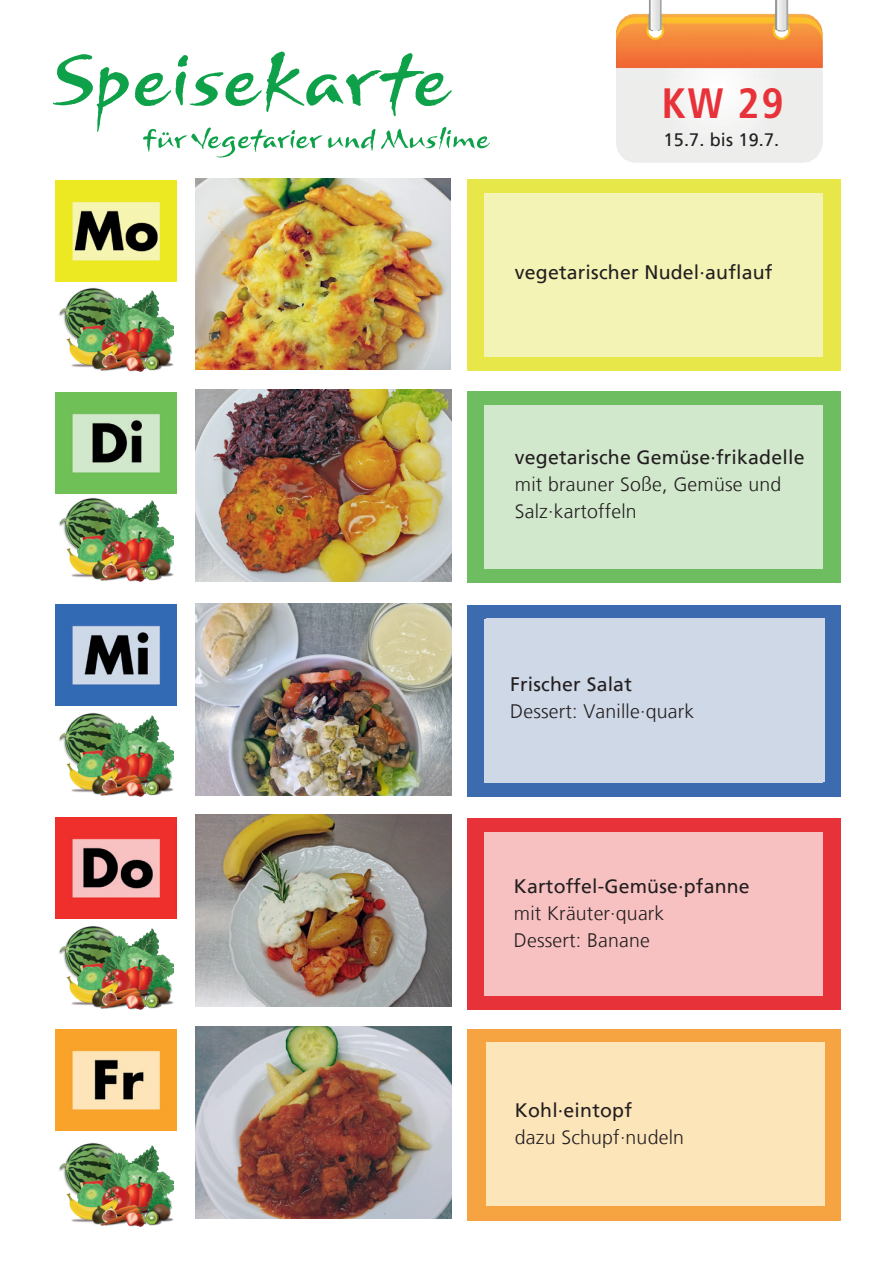
<style>
.page{position:relative;width:893px;height:1263px;background:#fff}
.page>*{position:absolute;margin:0;border:0;box-sizing:border-box;transform-origin:0 0}
.t1{font:700 42px "Frutiger Condensed BQ";color:#e83239}
.t2{font:300 19.5px/27px "Frutiger LT";letter-spacing:.01em;color:#231f20}
.t3{font:19.5px "Frutiger LT";letter-spacing:.01em;color:#231f20}
.t4{font:18px "Frutiger LT";letter-spacing:.01em;color:#231f20}
</style>
<div class="page">
<img style="left:616px;top:0;width:207px;height:163px">
<img style="left:55px;top:180px;width:121px;height:101px">
<img style="left:55px;top:393px;width:121px;height:101px">
<img style="left:55px;top:605px;width:121px;height:101px">
<img style="left:55px;top:817px;width:121px;height:101px">
<img style="left:55px;top:1030px;width:121px;height:101px">
<svg style="left:53px;top:54px;width:76px;height:78px"></svg>
<svg style="left:135px;top:51px;width:317px;height:65px"></svg>
<div style="left:467px;top:179px;width:373px;height:192px;background:#e8e74a"></div>
<div style="left:467px;top:391px;width:373px;height:192px;background:#6ebd60"></div>
<div style="left:467px;top:605px;width:373px;height:192px;background:#3c6bb0"></div>
<div style="left:467px;top:818px;width:373px;height:191px;background:#e83239"></div>
<div style="left:467px;top:1030px;width:373px;height:191px;background:#f6a341"></div>
<div style="left:484px;top:193px;width:339px;height:163px;background:#f2f3b4"></div>
<div style="left:484px;top:405px;width:339px;height:163px;background:#d2e8cd"></div>
<div style="left:484px;top:832px;width:339px;height:163px;background:#f8c1c1"></div>
<svg style="left:143px;top:127px;width:347px;height:30px"></svg>
<img style="left:59px;top:713px;width:114px;height:83px">
<img style="left:59px;top:498px;width:114px;height:84px">
<img style="left:59px;top:926px;width:114px;height:83px">
<div style="left:486px;top:1043px;width:339px;height:163px;background:#fde5ba"></div>
<img style="left:196px;top:815px;width:255px;height:191px">
<img style="left:196px;top:390px;width:255px;height:191px">
<img style="left:59px;top:1143px;width:114px;height:83px">
<img style="left:196px;top:1027px;width:255px;height:191px">
<img style="left:196px;top:604px;width:255px;height:191px">
<img style="left:59px;top:288px;width:114px;height:84px">
<img style="left:196px;top:178px;width:254px;height:191px">
<div style="left:486px;top:618px;width:339px;height:163px;background:#cfd8e6"></div>
<h1 class="t1" style="left:662px;top:76px;width:123px">KW 29</h1>
<p class="t4" style="left:664px;top:129px;width:117px">15.7. bis 19.7.</p>
<p class="t3" style="left:515px;top:261px;width:259px">vegetarischer Nudel·auflauf</p>
<p class="t3" style="left:515px;top:446px;width:291px">vegetarische Gemüse·frikadelle</p>
<p class="t2" style="left:515px;top:471px;width:268px">mit brauner Soße, Gemüse und<br>Salz·kartoffeln</p>
<p class="t3" style="left:510px;top:673px;width:123px">Frischer Salat</p>
<p class="t2" style="left:510px;top:698px;width:185px">Dessert: Vanille·quark</p>
<p class="t3" style="left:514px;top:875px;width:237px">Kartoffel-Gemüse·pfanne</p>
<p class="t2" style="left:514px;top:900px;width:152px">mit Kräuter·quark<br>Dessert: Banane</p>
<p class="t3" style="left:515px;top:1098px;width:118px">Kohl·eintopf</p>
<p class="t2" style="left:515px;top:1123px;width:171px">dazu Schupf·nudeln</p>
</div>
